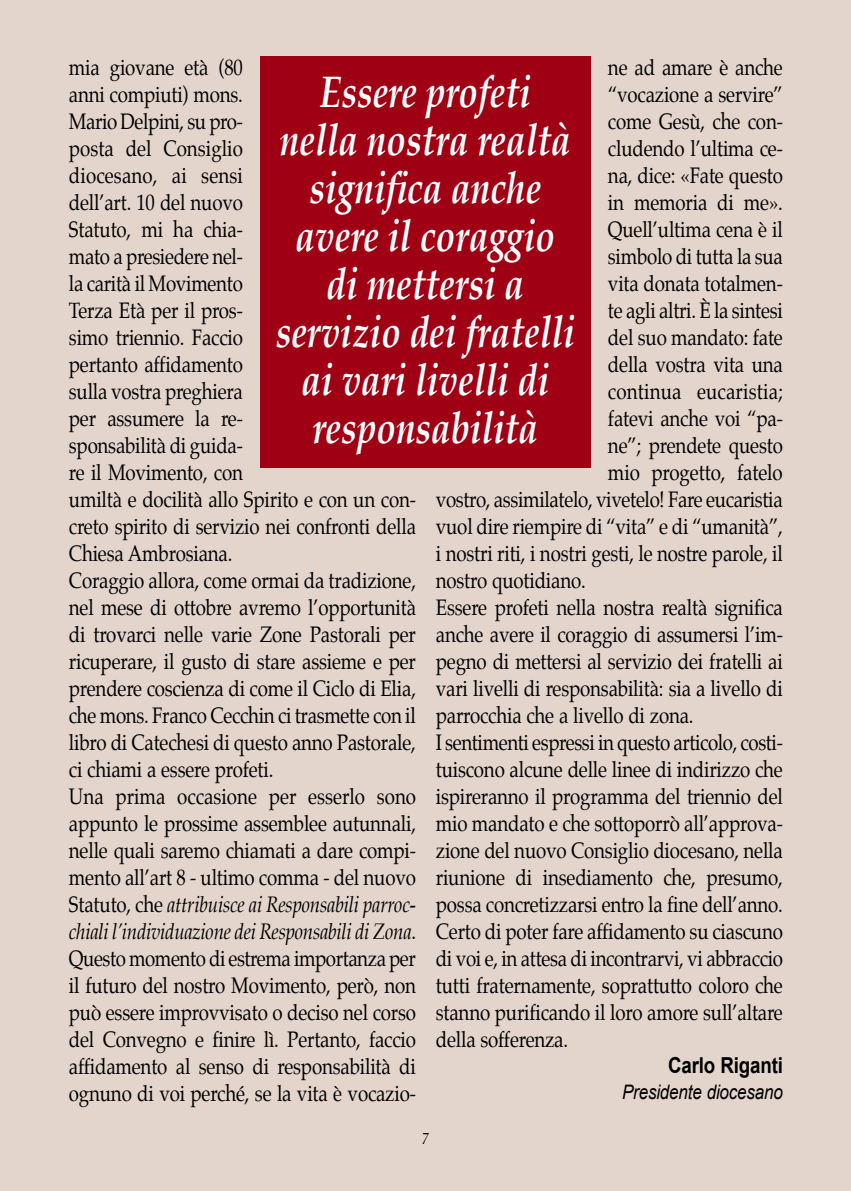
<style>
.page{position:relative;width:851px;height:1191px;background:#fff}
.page>*{position:absolute;margin:0;border:0;box-sizing:border-box;transform-origin:0 0}
.t1{font:italic 700 44px/48px "Palatino";color:#fff;text-align:center;scale:.8 1}
.t2{font:22px/27px "Palatino";letter-spacing:-.01em;color:#000;scale:.85 1}
.t3{font:22px "Palatino";letter-spacing:.01em;color:#000;scale:.85 1}
.t4{font:700 22px "Arial";letter-spacing:-.01em;color:#000;scale:.85 1}
.t5{font:italic 20px "Arial";letter-spacing:-.01em;color:#000;scale:.85 1}
.t6{font:italic 16px "Palatino";color:#000;scale:.85 1}
.s1{font-style:italic}
</style>
<div class="page">
<div style="left:0;top:0;width:850px;height:1191px;background:#e3d5cc"></div>
<div style="left:260px;top:57px;width:331px;height:411px;background:#9f0013"></div>
<p class="t2" style="left:69px;top:56px;width:410px">mia giovane età (80<br>anni compiuti) mons.<br>Mario Delpini, su pro-<br>posta del Consiglio<br>diocesano, ai sensi<br>dell’art. 10 del nuovo<br>Statuto, mi ha chia-<br>mato a presiedere nel-<br>la carità il Movimento<br>Terza Età per il pros-<br>simo triennio. Faccio<br>pertanto affidamento<br>sulla vostra preghiera<br>per assumere la re-<br>sponsabilità di guida-<br>re il Movimento, con<br>umiltà e docilità allo Spirito e con un con&shy;creto spirito di servizio nei confronti della Chiesa Ambrosiana.<br>Coraggio allora, come ormai da tradizione, nel mese di ottobre avremo l’opportunità di trovarci nelle varie Zone Pastorali per ricuperare, il gusto di stare assieme e per prendere coscienza di come il Ciclo di Elia, che mons. Franco Cecchin ci trasmette con il libro di Catechesi di questo anno Pastorale, ci chiami a essere profeti.<br>Una prima occasione per esserlo sono appunto le prossime assemblee autunnali, nelle quali saremo chiamati a dare compi&shy;mento all’art 8 - ultimo comma - del nuovo Statuto, che <span class="s1">attribuisce ai Responsabili parroc&shy;chiali l’individuazione dei Responsabili di Zona</span>.<br>Questo momento di estrema importanza per il futuro del nostro Movimento, però, non può essere improvvisato o deciso nel corso del Convegno e finire lì. Pertanto, faccio affidamento al senso di responsabilità di ognuno di voi perché, se la vita è vocazio-</p>
<p class="t2" style="left:608px;top:55px;width:207px">ne ad amare è anche</p>
<h1 class="t1" style="left:276px;top:73px;width:375px">Essere profeti nella nostra realtà significa anche avere il coraggio di mettersi a servizio dei fratelli ai vari livelli di responsabilità</h1>
<p class="t2" style="left:608px;top:82px;width:207px">“vocazione a servire”</p>
<p class="t2" style="left:608px;top:109px;width:207px">come Gesù, che con-</p>
<p class="t2" style="left:608px;top:136px;width:207px">cludendo l’ultima ce-</p>
<p class="t2" style="left:608px;top:163px;width:207px">na, dice: «Fate questo</p>
<p class="t2" style="left:608px;top:190px;width:207px">in memoria di me».</p>
<p class="t2" style="left:608px;top:217px;width:207px">Quell’ultima cena è il</p>
<p class="t2" style="left:608px;top:244px;width:207px">simbolo di tutta la sua</p>
<p class="t2" style="left:608px;top:271px;width:207px">vita donata totalmen-</p>
<p class="t2" style="left:608px;top:298px;width:207px">te agli altri. È la sintesi</p>
<p class="t2" style="left:608px;top:325px;width:207px">del suo mandato: fate</p>
<p class="t2" style="left:608px;top:352px;width:207px">della vostra vita una</p>
<p class="t3" style="left:608px;top:377px;width:207px">continua eucaristia;</p>
<p class="t2" style="left:608px;top:406px;width:207px">fatevi anche voi “pa-</p>
<p class="t2" style="left:608px;top:433px;width:207px">ne”; prendete questo</p>
<p class="t2" style="left:608px;top:460px;width:207px">mio progetto, fatelo</p>
<p class="t2" style="left:436px;top:487px;width:409px">vostro, assimilatelo, vivetelo! Fare eucaristia</p>
<p class="t2" style="left:436px;top:514px;width:410px">vuol dire riempire di “vita” e di “umanità”,</p>
<p class="t2" style="left:436px;top:541px;width:410px">i nostri riti, i nostri gesti, le nostre parole, il</p>
<p class="t2" style="left:436px;top:568px;width:178px">nostro quotidiano.</p>
<p class="t2" style="left:436px;top:595px;width:410px">Essere profeti nella nostra realtà significa</p>
<p class="t2" style="left:436px;top:622px;width:410px">anche avere il coraggio di assumersi l’im-</p>
<p class="t2" style="left:436px;top:649px;width:410px">pegno di mettersi al servizio dei fratelli ai</p>
<p class="t2" style="left:436px;top:676px;width:410px">vari livelli di responsabilità: sia a livello di</p>
<p class="t2" style="left:436px;top:703px;width:305px">parrocchia che a livello di zona.</p>
<p class="t2" style="left:436px;top:730px;width:410px">I sentimenti espressi in questo articolo, costi-</p>
<p class="t2" style="left:436px;top:757px;width:410px">tuiscono alcune delle linee di indirizzo che</p>
<p class="t2" style="left:436px;top:784px;width:410px">ispireranno il programma del triennio del</p>
<p class="t2" style="left:436px;top:811px;width:410px">mio mandato e che sottoporrò all’approva-</p>
<p class="t2" style="left:436px;top:838px;width:410px">zione del nuovo Consiglio diocesano, nella</p>
<p class="t2" style="left:436px;top:865px;width:410px">riunione di insediamento che, presumo,</p>
<p class="t2" style="left:436px;top:892px;width:410px">possa concretizzarsi entro la fine dell’anno.</p>
<p class="t2" style="left:436px;top:919px;width:410px">Certo di poter fare affidamento su ciascuno</p>
<p class="t2" style="left:436px;top:946px;width:410px">di voi e, in attesa di incontrarvi, vi abbraccio</p>
<p class="t2" style="left:436px;top:973px;width:410px">tutti fraternamente, soprattutto coloro che</p>
<p class="t2" style="left:436px;top:1000px;width:410px">stanno purificando il loro amore sull’altare</p>
<p class="t2" style="left:436px;top:1027px;width:157px">della sofferenza.</p>
<p class="t4" style="left:668px;top:1052px;width:136px">Carlo Riganti</p>
<p class="t5" style="left:622px;top:1081px;width:191px">Presidente diocesano</p>
<p class="t6" style="left:422px;top:1128px;width:10px">7</p>
</div>
